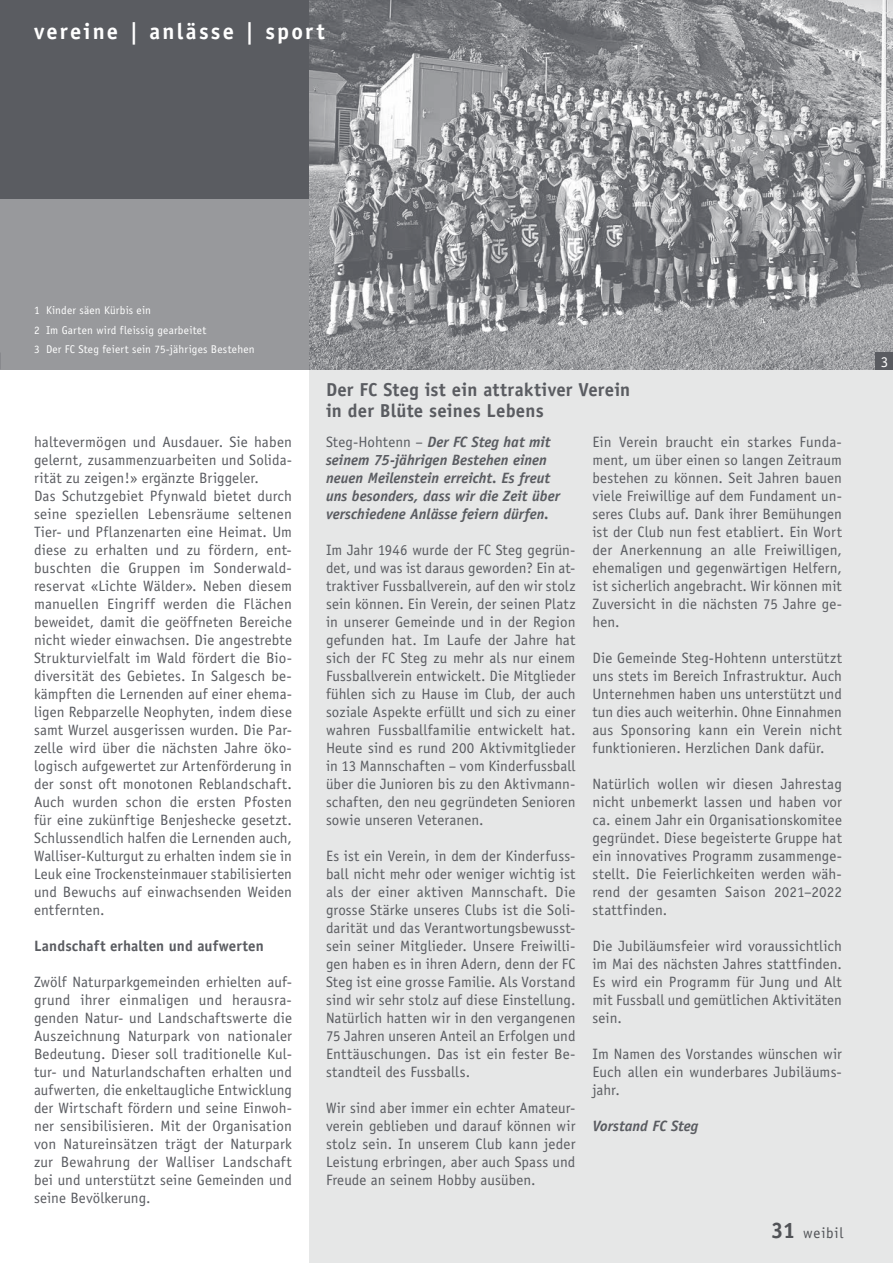
<style>
.page{position:relative;width:893px;height:1263px;background:#fff}
.page>*{position:absolute;margin:0;border:0;box-sizing:border-box;transform-origin:0 0}
.t1{font:700 22.5px "Officina Sans";letter-spacing:.095em;color:#fff}
.t2{font:700 18.75px/21px "Officina Sans";letter-spacing:.01em;color:#5a5c61}
.t3{font:15px/18px "Officina Sans";letter-spacing:.01em;color:#5a5c61;text-align:justify}
.t4{font:italic 700 15px/18px "Officina Sans";color:#5a5c61}
.t5{font:700 15px "Officina Sans";letter-spacing:.01em;color:#5a5c61}
.t6{font:15px "Officina Sans";color:#fff}
.t7{font:11.25px/19.2px "Officina Sans";letter-spacing:.02em;color:#fff}
.s1{font-weight:400;font-style:normal}
.s2{font-weight:700;font-size:22.5px}
</style>
<div class="page">
<div style="left:0;top:0;width:893px;height:370px;background:#5a5c61"></div>
<div style="left:309px;top:370px;width:584px;height:893px;background:#e6e7e7"></div>
<div style="left:0;top:200px;width:309px;height:170px;background:#98999c"></div>
<img style="left:309px;top:0;width:584px;height:370px">
<div style="left:876px;top:353px;width:17px;height:17px;background:#5a5c61"></div>
<h1 class="t1" style="left:34px;top:17px;width:292px">vereine | anlässe | sport</h1>
<p class="t7" style="left:34px;top:301px;width:222px">1 Kinder säen Kürbis ein<br>2 Im Garten wird fleissig gearbeitet<br>3 Der FC Steg feiert sein 75-jähriges Bestehen</p>
<p class="t3" style="left:34px;top:432px;width:259px;text-align:left">haltevermögen und Ausdauer. Sie haben gelernt, zusammenzuarbeiten und Solida&shy;rität zu zeigen!» ergänzte Briggeler.<br>Das Schutzgebiet Pfynwald bietet durch seine speziellen Lebensräume seltenen Tier- und Pflanzenarten eine Heimat. Um diese zu erhalten und zu fördern, ent&shy;buschten die Gruppen im Sonderwald&shy;reservat «Lichte Wälder». Neben diesem manuellen Eingriff werden die Flächen beweidet, damit die geöffneten Bereiche nicht wieder einwachsen. Die angestrebte Strukturvielfalt im Wald fördert die Bio&shy;diversität des Gebietes. In Salgesch be&shy;kämpften die Lernenden auf einer ehema&shy;ligen Rebparzelle Neophyten, indem diese samt Wurzel ausgerissen wurden. Die Par&shy;zelle wird über die nächsten Jahre öko&shy;logisch aufgewertet zur Artenförderung in der sonst oft monotonen Reblandschaft.<br>Auch wurden schon die ersten Pfosten für eine zukünftige Benjeshecke gesetzt.<br>Schlussendlich halfen die Lernenden auch, Walliser-Kulturgut zu erhalten indem sie in Leuk eine Trockensteinmauer stabilisierten und Bewuchs auf einwachsenden Weiden entfernten.</p>
<p class="t5" style="left:34px;top:936px;width:231px">Landschaft erhalten und aufwerten</p>
<p class="t3" style="left:34px;top:972px;width:259px">Zwölf Naturparkgemeinden erhielten auf&shy;grund ihrer einmaligen und herausra&shy;genden Natur- und Landschaftswerte die Auszeichnung Naturpark von nationaler Bedeutung. Dieser soll traditionelle Kul&shy;tur- und Naturlandschaften erhalten und aufwerten, die enkeltaugliche Entwicklung der Wirtschaft fördern und seine Einwoh&shy;ner sensibilisieren. Mit der Organisation von Natureinsätzen trägt der Naturpark zur Bewahrung der Walliser Landschaft bei und unterstützt seine Gemeinden und seine Bevölkerung.</p>
<p class="t2" style="left:326px;top:379px;width:306px">Der FC Steg ist ein attraktiver Verein in der Blüte seines Lebens</p>
<p class="t4" style="left:326px;top:432px;width:235px"><span class="s1">Steg-Hohtenn –</span> Der FC Steg hat mit seinem 75-jährigen Bestehen einen neuen Meilenstein erreicht. Es freut uns besonders, dass wir die Zeit über verschiedene Anlässe feiern dürfen.</p>
<p class="t3" style="left:326px;top:540px;width:251px">Im Jahr 1946 wurde der FC Steg gegrün&shy;det, und was ist daraus geworden? Ein at&shy;traktiver Fussballverein, auf den wir stolz sein können. Ein Verein, der seinen Platz in unserer Gemeinde und in der Region gefunden hat. Im Laufe der Jahre hat sich der FC Steg zu mehr als nur einem Fussballverein entwickelt. Die Mitglieder fühlen sich zu Hause im Club, der auch soziale Aspekte erfüllt und sich zu einer wahren Fussballfamilie entwickelt hat.<br>Heute sind es rund 200 Aktivmitglieder in 13 Mannschaften – vom Kinderfussball über die Junioren bis zu den Aktivmann&shy;schaften, den neu gegründeten Senioren sowie unseren Veteranen.</p>
<p class="t3" style="left:326px;top:846px;width:251px">Es ist ein Verein, in dem der Kinderfuss&shy;ball nicht mehr oder weniger wichtig ist als der einer aktiven Mannschaft. Die grosse Stärke unseres Clubs ist die Soli&shy;darität und das Verantwortungsbewusst&shy;sein seiner Mitglieder. Unsere Freiwilli&shy;gen haben es in ihren Adern, denn der FC Steg ist eine grosse Familie. Als Vorstand sind wir sehr stolz auf diese Einstellung.<br>Natürlich hatten wir in den vergangenen 75 Jahren unseren Anteil an Erfolgen und Enttäuschungen. Das ist ein fester Be&shy;standteil des Fussballs.</p>
<p class="t3" style="left:326px;top:1098px;width:251px">Wir sind aber immer ein echter Amateur&shy;verein geblieben und darauf können wir stolz sein. In unserem Club kann jeder Leistung erbringen, aber auch Spass und Freude an seinem Hobby ausüben.</p>
<p class="t3" style="left:592px;top:432px;width:251px">Ein Verein braucht ein starkes Funda&shy;ment, um über einen so langen Zeitraum bestehen zu können. Seit Jahren bauen viele Freiwillige auf dem Fundament un&shy;seres Clubs auf. Dank ihrer Bemühungen ist der Club nun fest etabliert. Ein Wort der Anerkennung an alle Freiwilligen, ehemaligen und gegenwärtigen Helfern, ist sicherlich angebracht. Wir können mit Zuversicht in die nächsten 75 Jahre ge&shy;hen.</p>
<p class="t3" style="left:592px;top:648px;width:251px">Die Gemeinde Steg-Hohtenn unterstützt uns stets im Bereich Infrastruktur. Auch Unternehmen haben uns unterstützt und tun dies auch weiterhin. Ohne Einnahmen aus Sponsoring kann ein Verein nicht funktionieren. Herzlichen Dank dafür.</p>
<p class="t3" style="left:592px;top:774px;width:251px">Natürlich wollen wir diesen Jahrestag nicht unbemerkt lassen und haben vor ca. einem Jahr ein Organisationskomitee gegründet. Diese begeisterte Gruppe hat ein innovatives Programm zusammenge&shy;stellt. Die Feierlichkeiten werden wäh&shy;rend der gesamten Saison 2021–2022 stattfinden.</p>
<p class="t3" style="left:592px;top:936px;width:251px">Die Jubiläumsfeier wird voraussichtlich im Mai des nächsten Jahres stattfinden.<br>Es wird ein Programm für Jung und Alt mit Fussball und gemütlichen Aktivitäten sein.</p>
<p class="t3" style="left:592px;top:1044px;width:251px">Im Namen des Vorstandes wünschen wir Euch allen ein wunderbares Jubiläums&shy;jahr.</p>
<p class="t4" style="left:592px;top:1116px;width:107px">Vorstand FC Steg</p>
<p class="t3" style="left:771px;top:1224px;width:74px"><span class="s2">31</span> weibil</p>
<p class="t6" style="left:881px;top:353px;width:9px">3</p>
</div>
